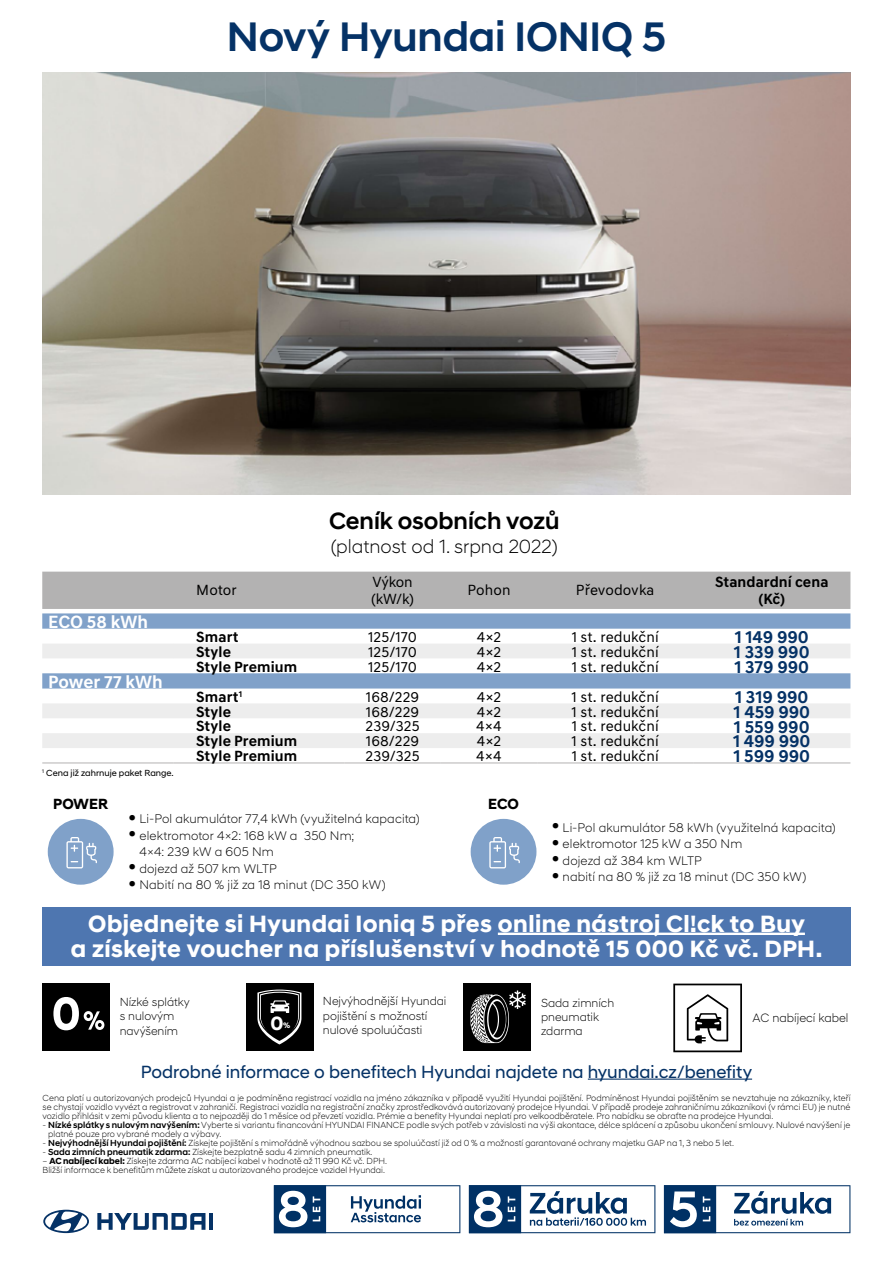
<style>
.page{position:relative;width:893px;height:1263px;background:#fff}
.page>*{position:absolute;margin:0;border:0;box-sizing:border-box;transform-origin:0 0}
.t1{font:500 42px "Hyundai Sans Head";letter-spacing:-.005em;color:#053266}
.t2{font:700 24px/25.5px "Hyundai Sans Head";letter-spacing:.02em;color:#fff;text-align:center}
.t3{font:500 24px "Hyundai Sans Head";color:#000}
.t4{font:300 19.5px "Hyundai Sans Head";color:#000}
.t5{font:700 19.5px "Hyundai Sans Head";color:#fff}
.t6{font:18px "Hyundai Sans Head";color:#053266}
.t7{font:700 18px "Hyundai Sans Text";letter-spacing:-.005em;color:#053266}
.t8{font:700 18px "Hyundai Sans Text";color:#fff}
.t9{font:15px/16.5px "Hyundai Sans Text";letter-spacing:.005em;color:#000}
.t10{font:700 15px/16.5px "Hyundai Sans Text";letter-spacing:.005em;color:#000;text-align:center}
.t11{font:700 15px "Hyundai Sans Head";letter-spacing:.005em;color:#000}
.t12{font:300 12.75px/16.5px "Hyundai Sans Head";letter-spacing:.01em;color:#000}
.t13{font:300 12.3px "Hyundai Sans Head";color:#000}
.t14{font:300 12px/14.4px "Hyundai Sans Head";color:#000}
.t15{font:300 9px/9px "Hyundai Sans Head";letter-spacing:.005em;color:#000}
.t16{font:9px "Hyundai Sans Head";color:#000}
.t17{font:700 8.1px "Hyundai Sans Head";color:#fff}
.s1{font-weight:500}
.s2{font-weight:700}
</style>
<div class="page">
<img style="left:43px;top:72px;width:807px;height:422px">
<svg style="left:97px;top:1213px;width:108px;height:17px"></svg>
<hr style="left:209px;top:1213px;width:4px;height:17px;background:#053266">
<svg style="left:43px;top:1210px;width:46px;height:23px"></svg>
<div style="left:471px;top:819px;width:65px;height:66px;background:#80a1c9;border-radius:50%"></div>
<svg style="left:489px;top:837px;width:31px;height:31px"></svg>
<hr style="left:588px;top:1078px;width:164px;height:2px;background:#053266">
<div style="left:42px;top:572px;width:808px;height:37px;background:#b3b2b2"></div>
<svg style="left:42px;top:613px;width:808px;height:16px;background:#86a5cb"></svg>
<svg style="left:42px;top:644px;width:808px;height:104px"></svg>
<hr style="left:42px;top:762px;width:131px;height:1px;background:#b3b2b2">
<hr style="left:173px;top:762px;width:171px;height:1px;background:#b3b2b2">
<hr style="left:344px;top:762px;width:97px;height:1px;background:#b3b2b2">
<hr style="left:441px;top:762px;width:96px;height:1px;background:#b3b2b2">
<hr style="left:537px;top:762px;width:156px;height:1px;background:#b3b2b2">
<hr style="left:693px;top:762px;width:157px;height:1px;background:#b3b2b2">
<div style="left:43px;top:983px;width:67px;height:68px;background:#000"></div>
<svg style="left:53px;top:997px;width:51px;height:33px"></svg>
<div style="left:463px;top:983px;width:68px;height:68px;background:#000"></div>
<svg style="left:470px;top:990px;width:56px;height:53px"></svg>
<svg style="left:673px;top:983px;width:69px;height:69px"></svg>
<div style="left:246px;top:983px;width:67px;height:68px;background:#000"></div>
<svg style="left:257px;top:989px;width:44px;height:55px"></svg>
<div style="left:48px;top:819px;width:66px;height:66px;background:#80a1c9;border-radius:50%"></div>
<svg style="left:66px;top:837px;width:31px;height:31px"></svg>
<svg style="left:664px;top:1185px;width:186px;height:48px"></svg>
<svg style="left:274px;top:1185px;width:186px;height:48px"></svg>
<svg style="left:469px;top:1185px;width:186px;height:48px"></svg>
<div style="left:43px;top:907px;width:808px;height:59px;background:#4e76b0"></div>
<hr style="left:498px;top:932px;width:307px;height:3px;background:#fff">
<h1 class="t1" style="left:227px;top:11px;width:441px">Nový Hyundai IONIQ 5</h1>
<h2 class="t3" style="left:329px;top:506px;width:232px">Ceník osobních vozů</h2>
<h3 class="t4" style="left:331px;top:535px;width:228px">(platnost od 1. srpna 2022)</h3>
<h3 class="t8" style="left:48px;top:611px;width:101px">ECO 58 kWh</h3>
<h3 class="t8" style="left:48px;top:670px;width:116px">Power 77 kWh</h3>
<p class="t16" style="left:42px;top:767px;width:133px"><sup>1</sup> Cena již zahrnuje paket Range.</p>
<h3 class="t11" style="left:53px;top:795px;width:57px">POWER</h3>
<h3 class="t9" style="left:196px;top:582px;width:42px">Motor</h3>
<h3 class="t9" style="left:371px;top:574px;width:44px">Výkon (kW/k)</h3>
<h3 class="t9" style="left:468px;top:582px;width:44px">Pohon</h3>
<h3 class="t9" style="left:576px;top:582px;width:80px">Převodovka</h3>
<h3 class="t10" style="left:715px;top:574px;width:115px">Standardní cena (Kč)</h3>
<h3 class="t10" style="left:196px;top:628px;width:44px">Smart</h3>
<h3 class="t9" style="left:368px;top:628px;width:50px">125/170</h3>
<h3 class="t9" style="left:477px;top:628px;width:26px">4×2</h3>
<h3 class="t9" style="left:572px;top:628px;width:89px">1 st. redukční</h3>
<h3 class="t7" style="left:735px;top:626px;width:76px">1 149 990</h3>
<h3 class="t10" style="left:196px;top:643px;width:36px">Style</h3>
<h3 class="t9" style="left:368px;top:643px;width:50px">125/170</h3>
<h3 class="t9" style="left:477px;top:643px;width:26px">4×2</h3>
<h3 class="t9" style="left:572px;top:643px;width:89px">1 st. redukční</h3>
<h3 class="t7" style="left:734px;top:640px;width:77px">1 339 990</h3>
<h3 class="t10" style="left:196px;top:658px;width:102px">Style Premium</h3>
<h3 class="t9" style="left:368px;top:658px;width:50px">125/170</h3>
<h3 class="t9" style="left:477px;top:658px;width:26px">4×2</h3>
<h3 class="t9" style="left:572px;top:658px;width:89px">1 st. redukční</h3>
<h3 class="t7" style="left:734px;top:655px;width:76px">1 379 990</h3>
<h3 class="t10" style="left:196px;top:688px;width:48px">Smart<sup>1</sup></h3>
<h3 class="t9" style="left:366px;top:688px;width:55px">168/229</h3>
<h3 class="t9" style="left:477px;top:688px;width:26px">4×2</h3>
<h3 class="t9" style="left:572px;top:688px;width:89px">1 st. redukční</h3>
<h3 class="t7" style="left:735px;top:685px;width:75px">1 319 990</h3>
<h3 class="t10" style="left:196px;top:703px;width:36px">Style</h3>
<h3 class="t9" style="left:366px;top:703px;width:55px">168/229</h3>
<h3 class="t9" style="left:477px;top:703px;width:26px">4×2</h3>
<h3 class="t9" style="left:572px;top:703px;width:89px">1 st. redukční</h3>
<h3 class="t7" style="left:733px;top:700px;width:78px">1 459 990</h3>
<h3 class="t10" style="left:196px;top:718px;width:36px">Style</h3>
<h3 class="t9" style="left:366px;top:718px;width:56px">239/325</h3>
<h3 class="t9" style="left:476px;top:718px;width:27px">4×4</h3>
<h3 class="t9" style="left:572px;top:718px;width:89px">1 st. redukční</h3>
<h3 class="t7" style="left:734px;top:715px;width:77px">1 559 990</h3>
<h3 class="t10" style="left:196px;top:733px;width:102px">Style Premium</h3>
<h3 class="t9" style="left:366px;top:733px;width:55px">168/229</h3>
<h3 class="t9" style="left:477px;top:733px;width:26px">4×2</h3>
<h3 class="t9" style="left:572px;top:733px;width:89px">1 st. redukční</h3>
<h3 class="t7" style="left:733px;top:730px;width:79px">1 499 990</h3>
<h3 class="t10" style="left:196px;top:747px;width:102px">Style Premium</h3>
<h3 class="t9" style="left:366px;top:748px;width:56px">239/325</h3>
<h3 class="t9" style="left:476px;top:748px;width:27px">4×4</h3>
<h3 class="t9" style="left:572px;top:748px;width:89px">1 st. redukční</h3>
<h3 class="t7" style="left:733px;top:745px;width:78px">1 599 990</h3>
<h3 class="t11" style="left:488px;top:795px;width:32px">ECO</h3>
<h3 class="t12" style="left:129px;top:811px;width:293px">● Li-Pol akumulátor 77,4 kWh (využitelná kapacita)</h3>
<h3 class="t12" style="left:139px;top:827px;width:216px;text-indent:-11px">● elektromotor 4×2: 168 kW a 350 Nm;<br>4×4: 239 kW a 605 Nm</h3>
<h3 class="t12" style="left:129px;top:860px;width:150px">● dojezd až 507 km WLTP</h3>
<h3 class="t12" style="left:129px;top:877px;width:259px">● Nabití na 80 % již za 18 minut (DC 350 kW)</h3>
<h2 class="t2" style="left:71px;top:911px;width:753px">Objednejte si Hyundai Ioniq 5 přes online nástroj Cl!ck to Buy<br>a získejte voucher na příslušenství v hodnotě 15 000 Kč vč. DPH.</h2>
<h3 class="t12" style="left:552px;top:819px;width:285px">● Li-Pol akumulátor 58 kWh (využitelná kapacita)</h3>
<h3 class="t12" style="left:552px;top:835px;width:192px">● elektromotor 125 kW a 350 Nm</h3>
<h3 class="t12" style="left:552px;top:852px;width:152px">● dojezd až 384 km WLTP</h3>
<h3 class="t12" style="left:552px;top:868px;width:256px">● nabití na 80 % již za 18 minut (DC 350 kW)</h3>
<h3 class="t14" style="left:323px;top:994px;width:125px">Nejvýhodnější Hyundai pojištění s možností</h3>
<h3 class="t14" style="left:120px;top:994px;width:72px">Nízké splátky s nulovým navýšením</h3>
<h3 class="t14" style="left:541px;top:995px;width:75px">Sada zimních pneumatik zdarma</h3>
<h3 class="t5" style="left:271px;top:1011px;width:14px">0</h3>
<p class="t17" style="left:283px;top:1020px;width:9px">%</p>
<h3 class="t14" style="left:323px;top:1023px;width:101px">nulové spoluúčasti</h3>
<h3 class="t13" style="left:753px;top:1010px;width:97px">AC nabíjecí kabel</h3>
<h3 class="t6" style="left:141px;top:1061px;width:613px">Podrobné informace o benefitech Hyundai najdete na hyundai.cz/benefity</h3>
<p class="t15" style="left:43px;top:1093px;width:809px;text-align:justify">Cena platí u autorizovaných prodejců Hyundai a je podmíněna registrací vozidla na jméno zákazníka v případě využití Hyundai pojištění. Podmíněnost Hyundai pojištěním se nevztahuje na zákazníky, kteří se chystají vozidlo vyvézt a registrovat v zahraničí. Registraci vozidla na registrační značky zprostředkovává autorizovaný prodejce Hyundai. V případě prodeje zahraničnímu zákazníkovi (v rámci EU) je nutné vozidlo přihlásit v zemi původu klienta a to nejpozději do 1 měsíce od převzetí vozidla. Prémie a benefity Hyundai neplatí pro velkoodběratele. Pro nabídku se obraťte na prodejce Hyundai.</p>
<p class="t15" style="left:48px;top:1120px;width:804px;text-indent:-6px">- <span class="s1">Nízké splátky s nulovým navýšením:</span> Vyberte si variantu financování HYUNDAI FINANCE podle svých potřeb v závislosti na výši akontace, délce splácení a způsobu ukončení smlouvy. Nulové navýšení je platné pouze pro vybrané modely a výbavy.</p>
<p class="t15" style="left:43px;top:1138px;width:693px">- <span class="s1">Nejvýhodnější Hyundai pojištění:</span> Získejte pojištění s mimořádně výhodnou sazbou se spoluúčastí již od 0 % a možností garantované ochrany majetku GAP na 1, 3 nebo 5 let.</p>
<p class="t15" style="left:43px;top:1147px;width:332px">- <span class="s1">Sada zimních pneumatik zdarma:</span> Získejte bezplatně sadu 4 zimních pneumatik.</p>
<p class="t15" style="left:43px;top:1156px;width:346px">– <span class="s2">AC nabíjecí kabel:</span> Získejte zdarma AC nabíjecí kabel v hodnotě až 11 990 Kč vč. DPH.<br>Bližší informace k benefitům můžete získat u autorizovaného prodejce vozidel Hyundai.</p>
</div>
